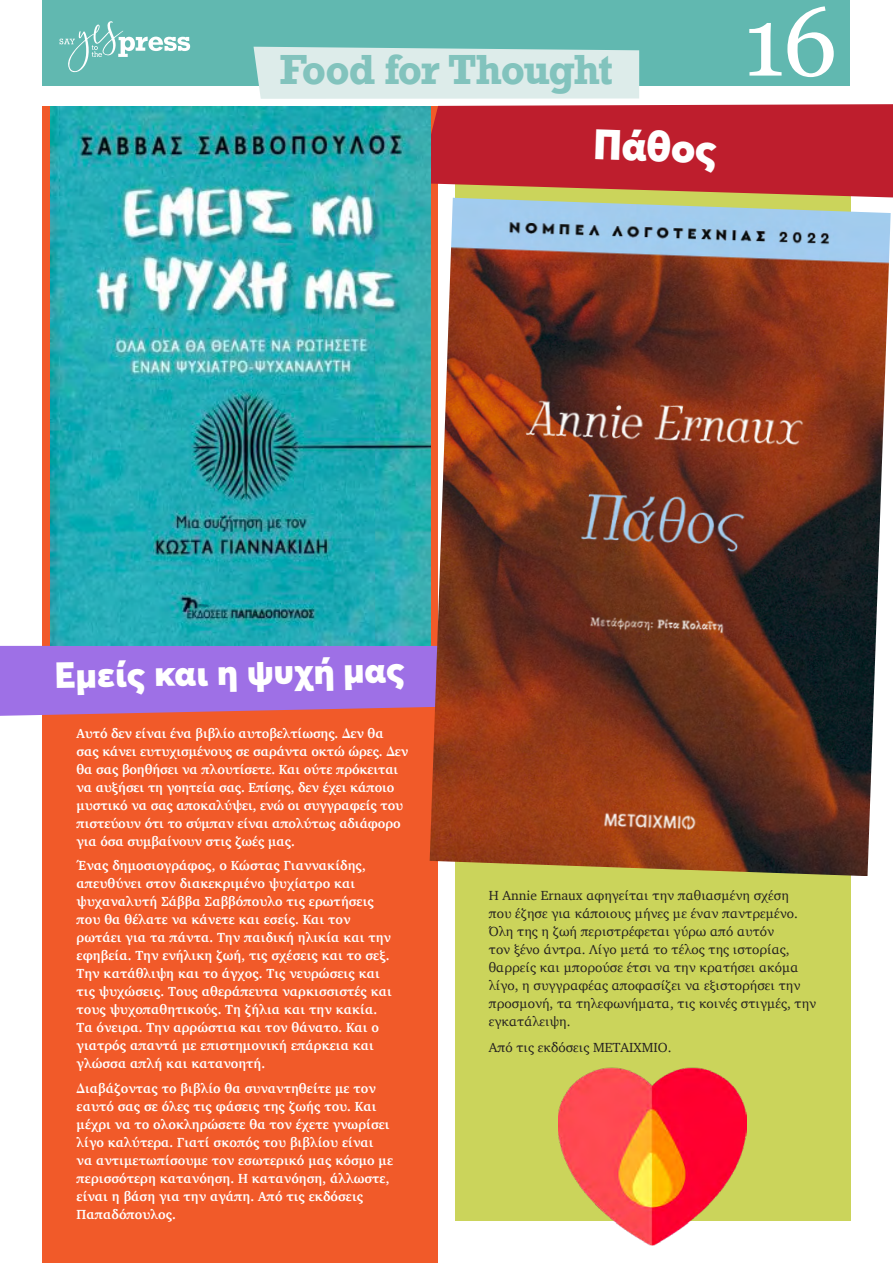
<style>
.page{position:relative;width:893px;height:1263px;background:#fff}
.page>*{position:absolute;margin:0;border:0;box-sizing:border-box;transform-origin:0 0}
.t1{font:97.5px "Georgia";color:#fff}
.t2{font:900 42px "Averta";color:#fff}
.t3{font:700 39.6px "Rockwell";letter-spacing:-.035em;color:#82c3bd}
.t4{font:900 36px "Averta";color:#fff}
.t5{font:700 13.5px/18px "Charter";letter-spacing:.005em;color:#fff;scale:.96 1}
.t6{font:13.5px/18px "Charter";color:#231f20}
</style>
<div class="page">
<div style="left:43px;top:0;width:807px;height:85px;background:#61b8b0"></div>
<svg style="left:60px;top:21px;width:130px;height:51px"></svg>
<div style="left:455px;top:106px;width:395px;height:1114px;background:#cbd45b"></div>
<div style="left:43px;top:106px;width:395px;height:1157px;background:#f15a29"></div>
<svg style="left:0;top:646px;width:430px;height:70px;background:#a36ed9"></svg>
<svg style="left:254px;top:47px;width:639px;height:150px"></svg>
<img style="left:50px;top:106px;width:380px;height:540px">
<img style="left:430px;top:198px;width:461px;height:678px">
<img style="left:559px;top:1067px;width:187px;height:179px">
<h3 class="t3" style="left:280px;top:44px;width:335px">Food for Thought</h3>
<h2 class="t2" style="left:595px;top:117px;width:124px;rotate:2deg">Πάθος</h2>
<h1 class="t1" style="left:743px;top:-29px;width:96px">16</h1>
<h3 class="t4" style="left:54px;top:652px;width:351px;rotate:-1deg">Εμείς και η ψυχή μας</h3>
<p class="t5" style="left:77px;top:724px;width:347px">Αυτό δεν είναι ένα βιβλίο αυτοβελτίωσης. ∆εν θα σας κάνει ευτυχισμένους σε σαράντα οκτώ ώρες. ∆εν θα σας βοηθήσει να πλουτίσετε. Και ούτε πρόκειται να αυξήσει τη γοητεία σας. Επίσης, δεν έχει κάποιο μυστικό να σας αποκαλύψει, ενώ οι συγγραφείς του πιστεύουν ότι το σύμπαν είναι απολύτως αδιάφορο για όσα συμβαίνουν στις ζωές μας.</p>
<p class="t5" style="left:77px;top:856px;width:330px">Ένας δημοσιογράφος, ο Κώστας Γιαννακίδης, απευθύνει στον διακεκριμένο ψυχίατρο και ψυχαναλυτή Σάββα Σαββόπουλο τις ερωτήσεις που θα θέλατε να κάνετε και εσείς. Και τον ρωτάει για τα πάντα. Την παιδική ηλικία και την εφηβεία. Την ενήλικη ζωή, τις σχέσεις και το σεξ.<br>Την κατάθλιψη και το άγχος. Τις νευρώσεις και τις ψυχώσεις. Τους αθεράπευτα ναρκισσιστές και τους ψυχοπαθητικούς. Τη ζήλια και την κακία.<br>Τα όνειρα. Την αρρώστια και τον θάνατο. Και ο γιατρός απαντά με επιστημονική επάρκεια και γλώσσα απλή και κατανοητή.</p>
<p class="t5" style="left:77px;top:1079px;width:331px">∆ιαβάζοντας το βιβλίο θα συναντηθείτε με τον εαυτό σας σε όλες τις φάσεις της ζωής του. Και μέχρι να το ολοκληρώσετε θα τον έχετε γνωρίσει λίγο καλύτερα. Γιατί σκοπός του βιβλίου είναι<br>να αντιμετωπίσουμε τον εσωτερικό μας κόσμο με περισσότερη κατανόηση. Η κατανόηση, άλλωστε, είναι η βάση για την αγάπη. Από τις εκδόσεις Παπαδόπουλος.</p>
<p class="t6" style="left:489px;top:886px;width:329px">Η Annie Ernaux αφηγείται την παθιασμένη σχέση<br>που έζησε για κάποιους μήνες με έναν παντρεμένο.<br>Όλη της η ζωή περιστρέφεται γύρω από αυτόν<br>τον ξένο άντρα. Λίγο μετά το τέλος της ιστορίας, θαρρείς και μπορούσε έτσι να την κρατήσει ακόμα λίγο, η συγγραφέας αποφασίζει να εξιστορήσει την προσμονή, τα τηλεφωνήματα, τις κοινές στιγμές, την εγκατάλειψη.</p>
<p class="t6" style="left:489px;top:1038px;width:184px">Από τις εκδόσεις ΜΕΤΑΙΧΜΙΟ.</p>
</div>
